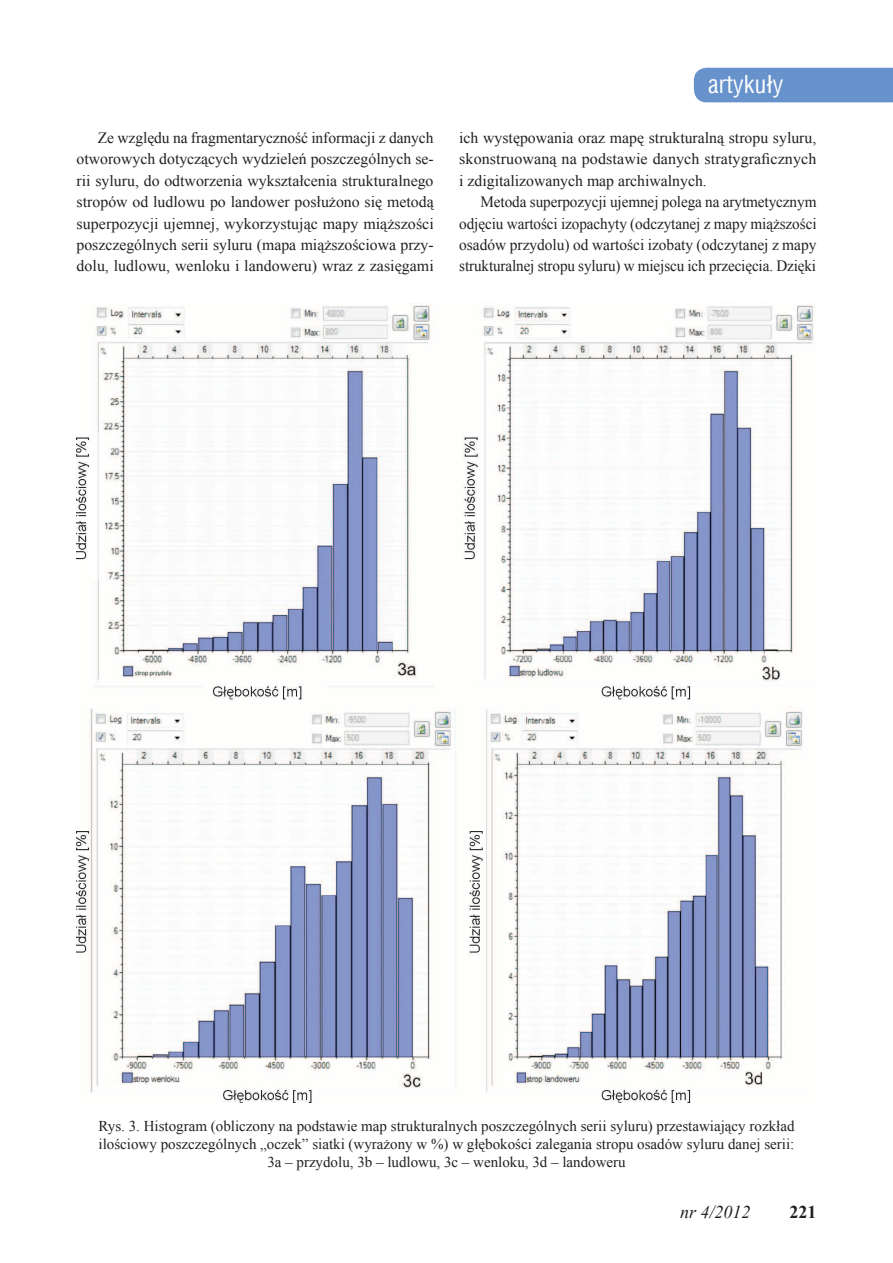
<style>
.page{position:relative;width:893px;height:1263px;background:#fff}
.page>*{position:absolute;margin:0;border:0;box-sizing:border-box;transform-origin:0 0}
.t1{font:24px "Switzerland Condensed";color:#fff}
.t2{font:italic 18px "Times New Roman";color:#231f20}
.t3{font:700 18px "Times New Roman";color:#231f20}
.t4{font:15.75px/21.5px "Times New Roman";color:#231f20;text-align:justify}
.t5{font:15px/18px "Times New Roman";color:#231f20;text-align:center}
</style>
<div class="page">
<div style="left:694px;top:68px;width:199px;height:34px;background:#6892cc"></div>
<img style="left:77px;top:303px;width:738px;height:799px">
<h1 class="t1" style="left:708px;top:70px;width:77px">artykuły</h1>
<p class="t4" style="left:77px;top:126px;width:359px;text-indent:21px">Ze względu na fragmentaryczność informacji z danych otworowych dotyczących wydzieleń poszczególnych se&shy;rii syluru, do odtworzenia wykształcenia strukturalnego stropów od ludlowu po landower posłużono się metodą superpozycji ujemnej, wykorzystując mapy miąższości poszczególnych serii syluru (mapa miąższościowa przy&shy;dolu, ludlowu, wenloku i landoweru) wraz z zasięgami</p>
<p class="t4" style="left:459px;top:126px;width:359px">ich występowania oraz mapę strukturalną stropu syluru, skonstruowaną na podstawie danych stratygraficznych i zdigitalizowanych map archiwalnych.</p>
<p class="t4" style="left:459px;top:191px;width:359px;text-indent:21px">Metoda superpozycji ujemnej polega na arytmetycznym odjęciu wartości izopachyty (odczytanej z mapy miąższości osadów przydolu) od wartości izobaty (odczytanej z mapy strukturalnej stropu syluru) w miejscu ich przecięcia. Dzięki</p>
<p class="t5" style="left:99px;top:1116px;width:697px">Rys. 3. Histogram (obliczony na podstawie map strukturalnych poszczególnych serii syluru) przestawiający rozkład ilościowy poszczególnych „oczek” siatki (wyrażony w %) w głębokości zalegania stropu osadów syluru danej serii:<br>3a – przydolu, 3b – ludlowu, 3c – wenloku, 3d – landoweru</p>
<p class="t2" style="left:680px;top:1200px;width:72px">nr 4/2012</p>
<p class="t3" style="left:789px;top:1199px;width:28px">221</p>
</div>
